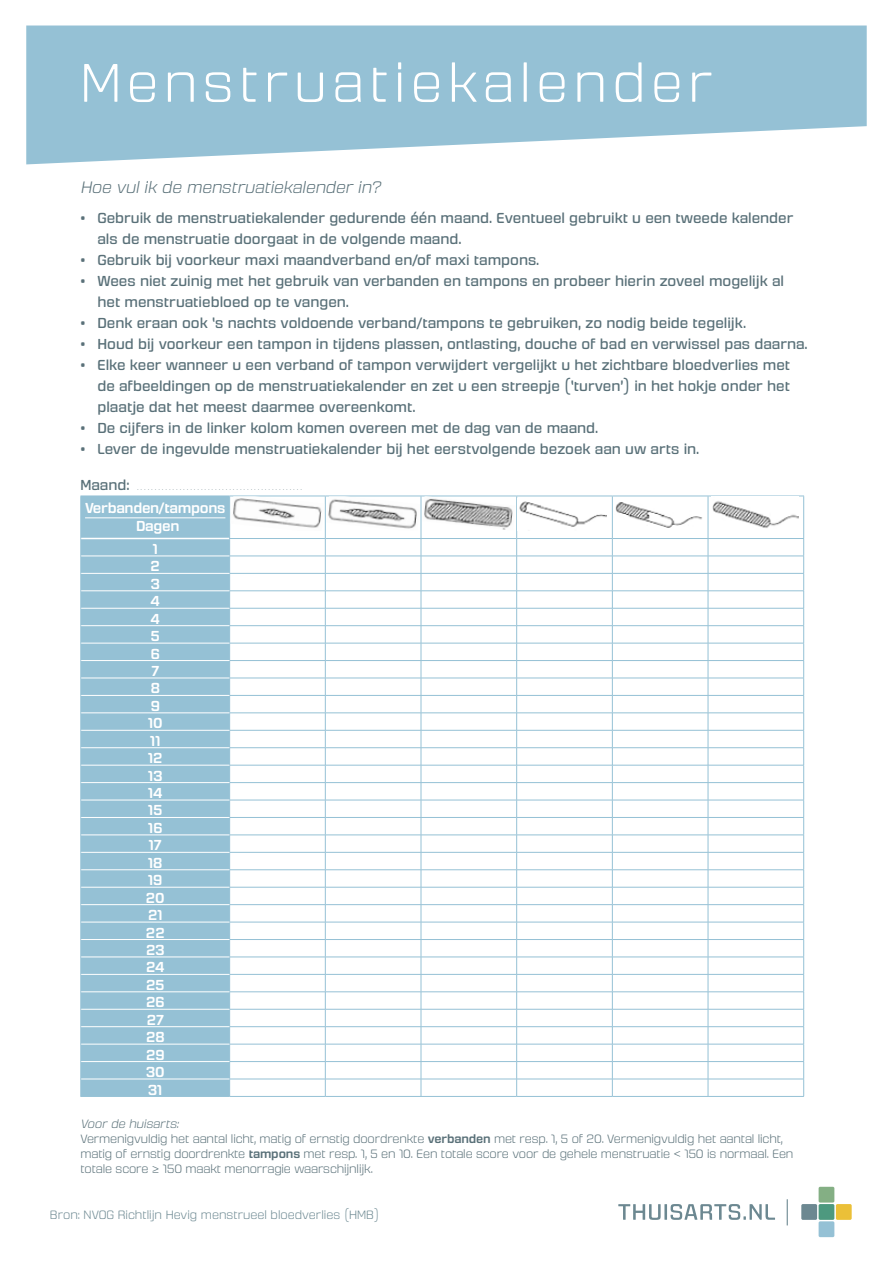
<style>
.page{position:relative;width:893px;height:1263px;background:#fff}
.page>*{position:absolute;margin:0;border:0;box-sizing:border-box;transform-origin:0 0}
.t1{font:54px "Fromthe Stars Lt";letter-spacing:.1em;color:#fff}
.t2{font:italic 16.5px "Fromthe Stars Lt";color:#597078}
.t3{font:14.4px/21px "Fromthe Stars Rg";color:#597078}
.t4{font:14.4px/17.4px "Fromthe Stars Sb";letter-spacing:-.005em;color:#fff;text-align:center}
.t5{font:12px/15px "Fromthe Stars Lt";letter-spacing:-.01em;color:#597078}
.t6{font:12px "Fromthe Stars Lt";color:#6c8891}
.t7{font:4.5px "Fromthe Stars Rg";color:#597078}
.s1{font-style:italic}
.s2{font-family:"Fromthe Stars Sb"}
</style>
<div class="page">
<svg style="left:26px;top:26px;width:841px;height:138px;background:#a3c9da"></svg>
<svg style="left:618px;top:1204px;width:43px;height:16px"></svg>
<hr style="left:664px;top:1204px;width:3px;height:16px;background:#6c8891">
<svg style="left:671px;top:1204px;width:104px;height:16px"></svg>
<svg style="left:787px;top:1199px;width:1px;height:26px"></svg>
<div style="left:801px;top:1204px;width:16px;height:16px;background:#6c8891;border-radius:2px"></div>
<div style="left:819px;top:1187px;width:15px;height:15px;background:#84af84;border-radius:2px"></div>
<div style="left:819px;top:1204px;width:15px;height:16px;background:#4d997f;border-radius:2px"></div>
<div style="left:819px;top:1221px;width:15px;height:16px;background:#95c1d5;border-radius:2px"></div>
<div style="left:836px;top:1204px;width:16px;height:16px;background:#ebc038;border-radius:2px"></div>
<div style="left:81px;top:497px;width:148px;height:599px;background:#95c1d5"></div>
<svg style="left:229px;top:497px;width:575px;height:599px"></svg>
<hr style="left:80px;top:1096px;width:150px;height:1px;background:#95c1d5">
<hr style="left:230px;top:1096px;width:95px;height:1px;background:#95c1d5">
<hr style="left:325px;top:1096px;width:96px;height:1px;background:#95c1d5">
<hr style="left:421px;top:1096px;width:96px;height:1px;background:#95c1d5">
<hr style="left:517px;top:1096px;width:95px;height:1px;background:#95c1d5">
<hr style="left:612px;top:1096px;width:96px;height:1px;background:#95c1d5">
<hr style="left:708px;top:1096px;width:96px;height:1px;background:#95c1d5">
<hr style="left:80px;top:496px;width:150px;height:1px;background:#95c1d5">
<hr style="left:80px;top:496px;width:1px;height:42px;background:#95c1d5">
<svg style="left:80px;top:538px;width:1px;height:558px"></svg>
<hr style="left:325px;top:496px;width:1px;height:42px;background:#95c1d5">
<hr style="left:421px;top:496px;width:1px;height:42px;background:#95c1d5">
<hr style="left:612px;top:496px;width:1px;height:42px;background:#95c1d5">
<hr style="left:708px;top:496px;width:1px;height:42px;background:#95c1d5">
<hr style="left:81px;top:538px;width:148px;height:1px;background:#fff">
<hr style="left:81px;top:556px;width:148px;height:1px;background:#fff">
<hr style="left:81px;top:573px;width:148px;height:1px;background:#fff">
<hr style="left:81px;top:590px;width:148px;height:1px;background:#fff">
<hr style="left:81px;top:608px;width:148px;height:1px;background:#fff">
<hr style="left:81px;top:625px;width:148px;height:1px;background:#fff">
<hr style="left:81px;top:643px;width:148px;height:1px;background:#fff">
<hr style="left:81px;top:660px;width:148px;height:1px;background:#fff">
<hr style="left:81px;top:678px;width:148px;height:1px;background:#fff">
<hr style="left:81px;top:695px;width:148px;height:1px;background:#fff">
<hr style="left:81px;top:713px;width:148px;height:1px;background:#fff">
<hr style="left:81px;top:730px;width:148px;height:1px;background:#fff">
<hr style="left:81px;top:747px;width:148px;height:1px;background:#fff">
<hr style="left:81px;top:765px;width:148px;height:1px;background:#fff">
<hr style="left:81px;top:782px;width:148px;height:1px;background:#fff">
<hr style="left:81px;top:800px;width:148px;height:1px;background:#fff">
<hr style="left:81px;top:817px;width:148px;height:1px;background:#fff">
<hr style="left:81px;top:835px;width:148px;height:1px;background:#fff">
<hr style="left:81px;top:852px;width:148px;height:1px;background:#fff">
<hr style="left:81px;top:869px;width:148px;height:1px;background:#fff">
<hr style="left:81px;top:887px;width:148px;height:1px;background:#fff">
<hr style="left:81px;top:904px;width:148px;height:1px;background:#fff">
<hr style="left:81px;top:922px;width:148px;height:1px;background:#fff">
<hr style="left:81px;top:939px;width:148px;height:1px;background:#fff">
<hr style="left:81px;top:957px;width:148px;height:1px;background:#fff">
<hr style="left:81px;top:974px;width:148px;height:1px;background:#fff">
<hr style="left:81px;top:991px;width:148px;height:1px;background:#fff">
<hr style="left:81px;top:1009px;width:148px;height:1px;background:#fff">
<hr style="left:81px;top:1026px;width:148px;height:1px;background:#fff">
<hr style="left:81px;top:1044px;width:148px;height:1px;background:#fff">
<hr style="left:81px;top:1061px;width:148px;height:1px;background:#fff">
<hr style="left:81px;top:1079px;width:148px;height:1px;background:#fff">
<hr style="left:230px;top:496px;width:95px;height:1px;background:#95c1d5">
<hr style="left:229px;top:496px;width:1px;height:42px;background:#95c1d5">
<hr style="left:325px;top:496px;width:96px;height:1px;background:#95c1d5">
<hr style="left:517px;top:496px;width:95px;height:1px;background:#95c1d5">
<hr style="left:516px;top:496px;width:1px;height:42px;background:#95c1d5">
<hr style="left:612px;top:496px;width:96px;height:1px;background:#95c1d5">
<hr style="left:708px;top:496px;width:96px;height:1px;background:#95c1d5">
<hr style="left:803px;top:496px;width:1px;height:42px;background:#95c1d5">
<hr style="left:229px;top:538px;width:96px;height:1px;background:#95c1d5">
<hr style="left:325px;top:538px;width:96px;height:1px;background:#95c1d5">
<hr style="left:421px;top:538px;width:96px;height:1px;background:#95c1d5">
<hr style="left:517px;top:538px;width:95px;height:1px;background:#95c1d5">
<hr style="left:612px;top:538px;width:96px;height:1px;background:#95c1d5">
<hr style="left:708px;top:538px;width:96px;height:1px;background:#95c1d5">
<hr style="left:85px;top:518px;width:140px;height:1px;background:#fff">
<img style="left:231px;top:496px;width:93px;height:35px">
<img style="left:326px;top:496px;width:94px;height:34px">
<img style="left:422px;top:496px;width:94px;height:34px">
<img style="left:518px;top:498px;width:88px;height:32px">
<img style="left:614px;top:502px;width:89px;height:25px">
<img style="left:711px;top:497px;width:87px;height:33px">
<h1 class="t1" style="left:80px;top:51px;width:634px">Menstruatiekalender</h1>
<p class="t2" style="left:80px;top:178px;width:302px">Hoe vul ik de menstruatiekalender in?</p>
<p class="t3" style="left:97px;top:207px;width:697px;text-indent:-17px">• Gebruik de menstruatiekalender gedurende één maand. Eventueel gebruikt u een tweede kalender als de menstruatie doorgaat in de volgende maand.</p>
<p class="t3" style="left:80px;top:249px;width:460px">• Gebruik bij voorkeur maxi maandverband en/of maxi tampons.</p>
<p class="t3" style="left:97px;top:270px;width:688px;text-indent:-17px">• Wees niet zuinig met het gebruik van verbanden en tampons en probeer hierin zoveel mogelijk al het menstruatiebloed op te vangen.</p>
<p class="t3" style="left:80px;top:312px;width:667px">• Denk eraan ook ‘s nachts voldoende verband/tampons te gebruiken, zo nodig beide tegelijk.</p>
<p class="t3" style="left:80px;top:333px;width:729px">• Houd bij voorkeur een tampon in tijdens plassen, ontlasting, douche of bad en verwissel pas daarna.</p>
<p class="t3" style="left:97px;top:354px;width:694px;text-align:justify;text-indent:-17px">• Elke keer wanneer u een verband of tampon verwijdert vergelijkt u het zichtbare bloedverlies met de afbeeldingen op de menstruatiekalender en zet u een streepje (‘turven’) in het hokje onder het plaatje dat het meest daarmee overeenkomt.</p>
<p class="t3" style="left:80px;top:417px;width:519px">• De cijfers in de linker kolom komen overeen met de dag van de maand.</p>
<p class="t3" style="left:80px;top:438px;width:620px">• Lever de ingevulde menstruatiekalender bij het eerstvolgende bezoek aan uw arts in.</p>
<p class="t3" style="left:80px;top:474px;width:51px">Maand:</p>
<p class="t7" style="left:137px;top:485px;width:166px">...............................................</p>
<p class="t4" style="left:85px;top:499px;width:142px;line-height:18px">Verbanden/tampons<br>Dagen</p>
<p class="t4" style="left:146px;top:540px;width:20px">1<br>2<br>3<br>4<br>4<br>5<br>6<br>7<br>8<br>9<br>10<br>11<br>12<br>13<br>14<br>15<br>16<br>17<br>18<br>19<br>20<br>21<br>22<br>23<br>24<br>25<br>26<br>27<br>28<br>29<br>30<br>31</p>
<p class="t5" style="left:80px;top:1117px;width:714px"><span class="s1">Voor de huisarts:<br></span>Vermenigvuldig het aantal licht, matig of ernstig doordrenkte <span class="s2">verbanden</span> met resp. 1, 5 of 20. Vermenigvuldig het aantal licht, matig of ernstig doordrenkte <span class="s2">tampons</span> met resp. 1, 5 en 10. Een totale score voor de gehele menstruatie &lt; 150 is normaal. Een totale score ≥ 150 maakt menorragie waarschijnlijk.</p>
<p class="t6" style="left:50px;top:1207px;width:331px">Bron: NVOG Richtlijn Hevig menstrueel bloedverlies (HMB)</p>
</div>
